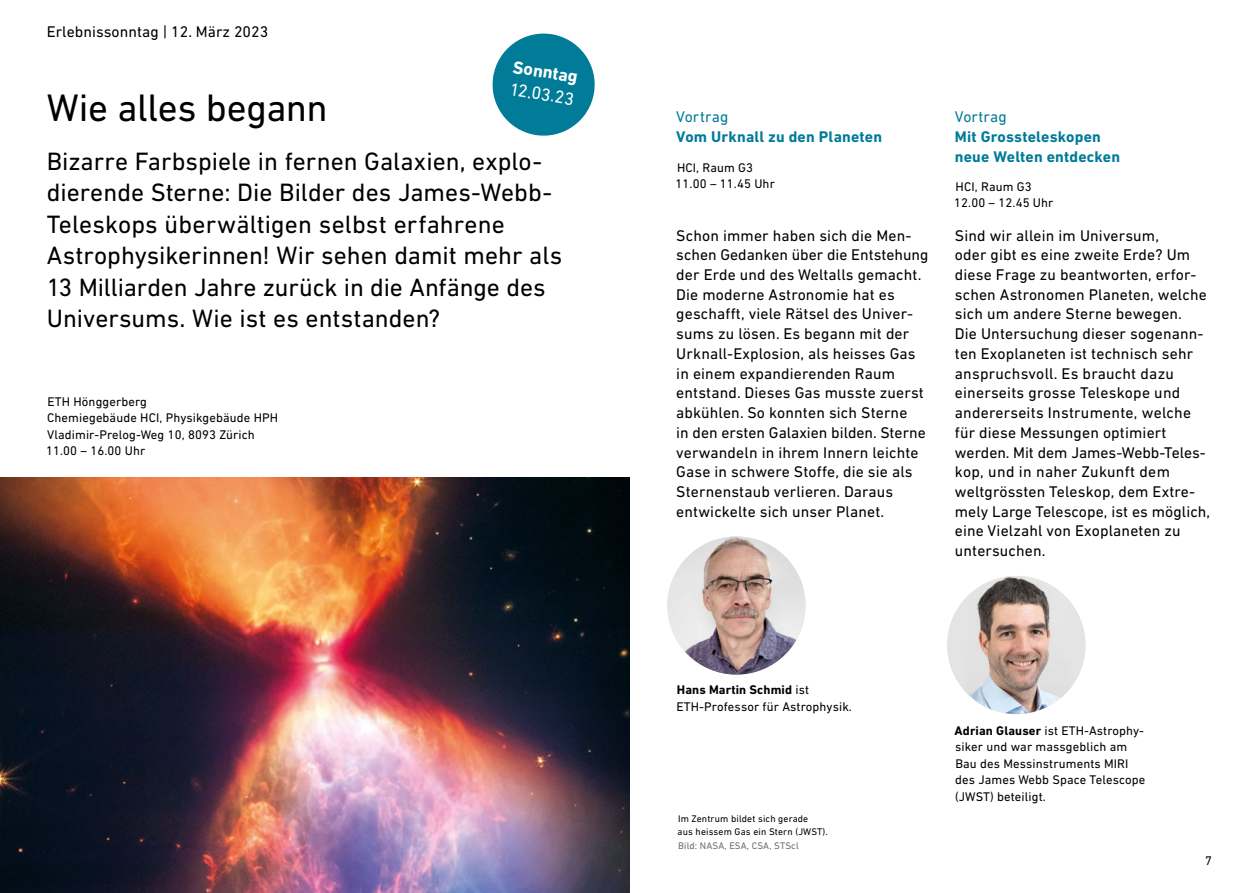
<style>
.page{position:relative;width:1259px;height:893px;background:#fff}
.page>*{position:absolute;margin:0;border:0;box-sizing:border-box;transform-origin:0 0}
.t1{font:39px "DIN Next W1 G";letter-spacing:-.015em;color:#000}
.t2{font:25.5px/31.5px "DIN Next W1 G";color:#000}
.t3{font:18px "DIN Next W1 G";color:#fff}
.t4{font:700 18px "DIN Next W1 G";color:#fff}
.t5{font:15.75px/19.6px "DIN Next W1 G";letter-spacing:.01em;color:#000}
.t6{font:700 15.75px/19.6px "DIN Next W1 G";letter-spacing:.01em;color:#007b98}
.t7{font:15.75px "DIN Next W1 G";letter-spacing:.005em;color:#007b98}
.t8{font:12.75px/16.5px "DIN Next W1 G";letter-spacing:.01em;color:#000}
.t9{font:9.75px/13.5px "DIN Next W1 G";letter-spacing:.015em;color:#000}
.t10{font:9.75px "DIN Next W1 G";letter-spacing:.015em;color:#6e6e6e}
.s1{font-weight:700}
</style>
<div class="page">
<img style="left:0;top:477px;width:629px;height:416px">
<svg style="left:492px;top:33px;width:103px;height:103px"></svg>
<img style="left:667px;top:536px;width:138px;height:139px;border-radius:69px">
<img style="left:947px;top:576px;width:138px;height:138px;border-radius:69px">
<p class="t5" style="left:47px;top:22px;width:223px">Erlebnissonntag | 12. März 2023</p>
<p class="t4" style="left:515px;top:56px;width:67px;rotate:9deg">Sonntag</p>
<p class="t3" style="left:511px;top:79px;width:66px;rotate:9deg">12.03.23</p>
<h1 class="t1" style="left:47px;top:85px;width:282px">Wie alles begann</h1>
<p class="t2" style="left:47px;top:145px;width:517px">Bizarre Farbspiele in fernen Galaxien, explo&shy;dierende Sterne: Die Bilder des James-Webb-Teleskops überwältigen selbst erfahrene Astrophysikerinnen! Wir sehen damit mehr als 13 Milliarden Jahre zurück in die Anfänge des Universums. Wie ist es entstanden?</p>
<p class="t8" style="left:46px;top:393px;width:234px">ETH Hönggerberg<br>Chemiegebäude HCI, Physikgebäude HPH<br>Vladimir-Prelog-Weg 10, 8093 Zürich<br>11.00 – 16.00 Uhr</p>
<p class="t7" style="left:676px;top:108px;width:54px">Vortrag</p>
<p class="t6" style="left:676px;top:127px;width:207px">Vom Urknall zu den Planeten</p>
<p class="t8" style="left:675px;top:159px;width:101px">HCI, Raum G3<br>11.00 – 11.45 Uhr</p>
<p class="t5" style="left:676px;top:225px;width:254px">Schon immer haben sich die Men&shy;schen Gedanken über die Entstehung der Erde und des Weltalls gemacht.<br>Die moderne Astronomie hat es geschafft, viele Rätsel des Univer&shy;sums zu lösen. Es begann mit der Urknall-Explosion, als heisses Gas in einem expandierenden Raum entstand. Dieses Gas musste zuerst abkühlen. So konnten sich Sterne<br>in den ersten Galaxien bilden. Sterne verwandeln in ihrem Innern leichte Gase in schwere Stoffe, die sie als Sternenstaub verlieren. Daraus entwickelte sich unser Planet.</p>
<p class="t7" style="left:955px;top:108px;width:54px">Vortrag</p>
<p class="t6" style="left:955px;top:127px;width:167px">Mit Grossteleskopen neue Welten entdecken</p>
<p class="t8" style="left:954px;top:178px;width:101px">HCI, Raum G3<br>12.00 – 12.45 Uhr</p>
<p class="t5" style="left:955px;top:225px;width:257px">Sind wir allein im Universum,<br>oder gibt es eine zweite Erde? Um diese Frage zu beantworten, erfor&shy;schen Astronomen Planeten, welche sich um andere Sterne bewegen.<br>Die Untersuchung dieser sogenann&shy;ten Exoplaneten ist technisch sehr anspruchsvoll. Es braucht dazu einerseits grosse Teleskope und andererseits Instrumente, welche für diese Messungen optimiert werden. Mit dem James-Webb-Teles&shy;kop, und in naher Zukunft dem weltgrössten Teleskop, dem Extre&shy;mely Large Telescope, ist es möglich, eine Vielzahl von Exoplaneten zu untersuchen.</p>
<p class="t8" style="left:676px;top:682px;width:177px"><span class="s1">Hans Martin Schmid</span> ist<br>ETH-Professor für Astrophysik.</p>
<p class="t9" style="left:677px;top:811px;width:152px">Im Zentrum bildet sich gerade<br>aus heissem Gas ein Stern (JWST).</p>
<p class="t10" style="left:678px;top:840px;width:122px">Bild: NASA, ESA, CSA, STScl</p>
<p class="t8" style="left:954px;top:722px;width:192px"><span class="s1">Adrian Glauser</span> ist ETH-Astrophy&shy;siker und war massgeblich am<br>Bau des Messinstruments MIRI des James Webb Space Telescope (JWST) beteiligt.</p>
<p class="t8" style="left:1205px;top:852px;width:8px">7</p>
</div>
